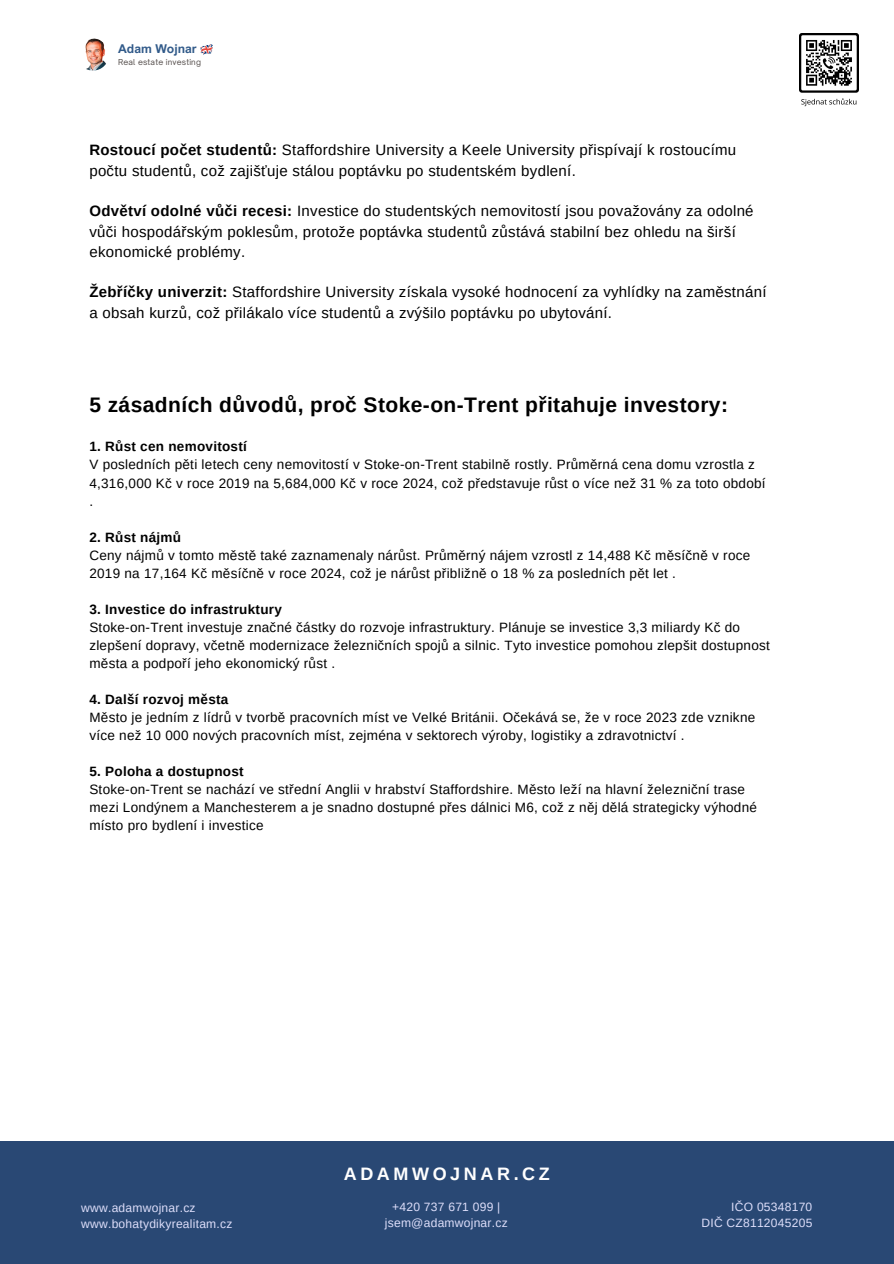
<style>
.page{position:relative;width:894px;height:1264px;background:#fff}
.page>*{position:absolute;margin:0;border:0;box-sizing:border-box;transform-origin:0 0}
.t1{font:700 21px "Arimo";letter-spacing:.02em;color:#000}
.t2{font:700 18px "Arimo";letter-spacing:.2em;color:#fff}
.t3{font:15px/20.2px "Arimo";letter-spacing:.02em;color:#000}
.t4{font:13.5px/18px "Arimo";letter-spacing:.02em;color:#000}
.t5{font:700 12.15px "Arial MT Pro";color:#325b8a}
.t6{font:12px/16px "Arimo";letter-spacing:.02em;color:#dddefa}
.t7{font:7.8px "Open Sauce One";letter-spacing:.02em;color:#57504e}
.s1{font-weight:700}
</style>
<div class="page">
<div style="left:0;top:1141px;width:893px;height:122px;background:#294874"></div>
<svg style="left:200px;top:44px;width:13px;height:10px"></svg>
<img style="left:77px;top:38px;width:32px;height:33px;border-radius:50%">
<img style="left:799px;top:33px;width:59px;height:74px">
<h5 class="t5" style="left:118px;top:44px;width:80px">Adam Wojnar</h5>
<p class="t7" style="left:118px;top:57px;width:84px">Real estate investing</p>
<p class="t3" style="left:89px;top:140px;width:648px"><span class="s1">Rostoucí počet studentů:</span> Staffordshire University a Keele University přispívají k rostoucímu počtu studentů, což zajišťuje stálou poptávku po studentském bydlení.</p>
<h3 class="t3" style="left:89px;top:201px;width:665px"><span class="s1">Odvětví odolné vůči recesi:</span> Investice do studentských nemovitostí jsou považovány za odolné vůči hospodářským poklesům, protože poptávka studentů zůstává stabilní bez ohledu na širší ekonomické problémy.</h3>
<h3 class="t3" style="left:89px;top:282px;width:678px"><span class="s1">Žebříčky univerzit:</span> Staffordshire University získala vysoké hodnocení za vyhlídky na zaměstnání a obsah kurzů, což přilákalo více studentů a zvýšilo poptávku po ubytování.</h3>
<h3 class="t1" style="left:89px;top:393px;width:640px">5 zásadních důvodů, proč Stoke-on-Trent přitahuje investory:</h3>
<h1 class="t4" style="left:89px;top:438px;width:677px"><span class="s1">1. Růst cen nemovitostí<br></span>V posledních pěti letech ceny nemovitostí v Stoke-on-Trent stabilně rostly. Průměrná cena domu vzrostla z 4,316,000 Kč v roce 2019 na 5,684,000 Kč v roce 2024, což představuje růst o více než 31 % za toto období .</h1>
<h3 class="t4" style="left:89px;top:528px;width:662px"><span class="s1">2. Růst nájmů<br></span>Ceny nájmů v tomto městě také zaznamenaly nárůst. Průměrný nájem vzrostl z 14,488 Kč měsíčně v roce<br>2019 na 17,164 Kč měsíčně v roce 2024, což je nárůst přibližně o 18 % za posledních pět let .</h3>
<h3 class="t4" style="left:89px;top:600px;width:681px"><span class="s1">3. Investice do infrastruktury<br></span>Stoke-on-Trent investuje značné částky do rozvoje infrastruktury. Plánuje se investice 3,3 miliardy Kč do zlepšení dopravy, včetně modernizace železničních spojů a silnic. Tyto investice pomohou zlepšit dostupnost města a podpoří jeho ekonomický růst .</h3>
<h3 class="t4" style="left:89px;top:690px;width:667px"><span class="s1">4. Další rozvoj města<br></span>Město je jedním z lídrů v tvorbě pracovních míst ve Velké Británii. Očekává se, že v roce 2023 zde vznikne více než 10 000 nových pracovních míst, zejména v sektorech výroby, logistiky a zdravotnictví .</h3>
<h3 class="t4" style="left:89px;top:762px;width:669px"><span class="s1">5. Poloha a dostupnost<br></span>Stoke-on-Trent se nachází ve střední Anglii v hrabství Staffordshire. Město leží na hlavní železniční trase mezi Londýnem a Manchesterem a je snadno dostupné přes dálnici M6, což z něj dělá strategicky výhodné místo pro bydlení i investice</h3>
<h3 class="t2" style="left:343px;top:1163px;width:207px">ADAMWOJNAR.CZ</h3>
<p class="t6" style="left:81px;top:1200px;width:153px">www.adamwojnar.cz www.bohatydikyrealitam.cz</p>
<p class="t6" style="left:385px;top:1199px;width:124px;text-align:center">+420 737 671 099 | jsem@adamwojnar.cz</p>
<h2 class="t6" style="left:701px;top:1199px;width:112px;text-align:right">IČO 05348170<br>DIČ CZ8112045205</h2>
</div>
